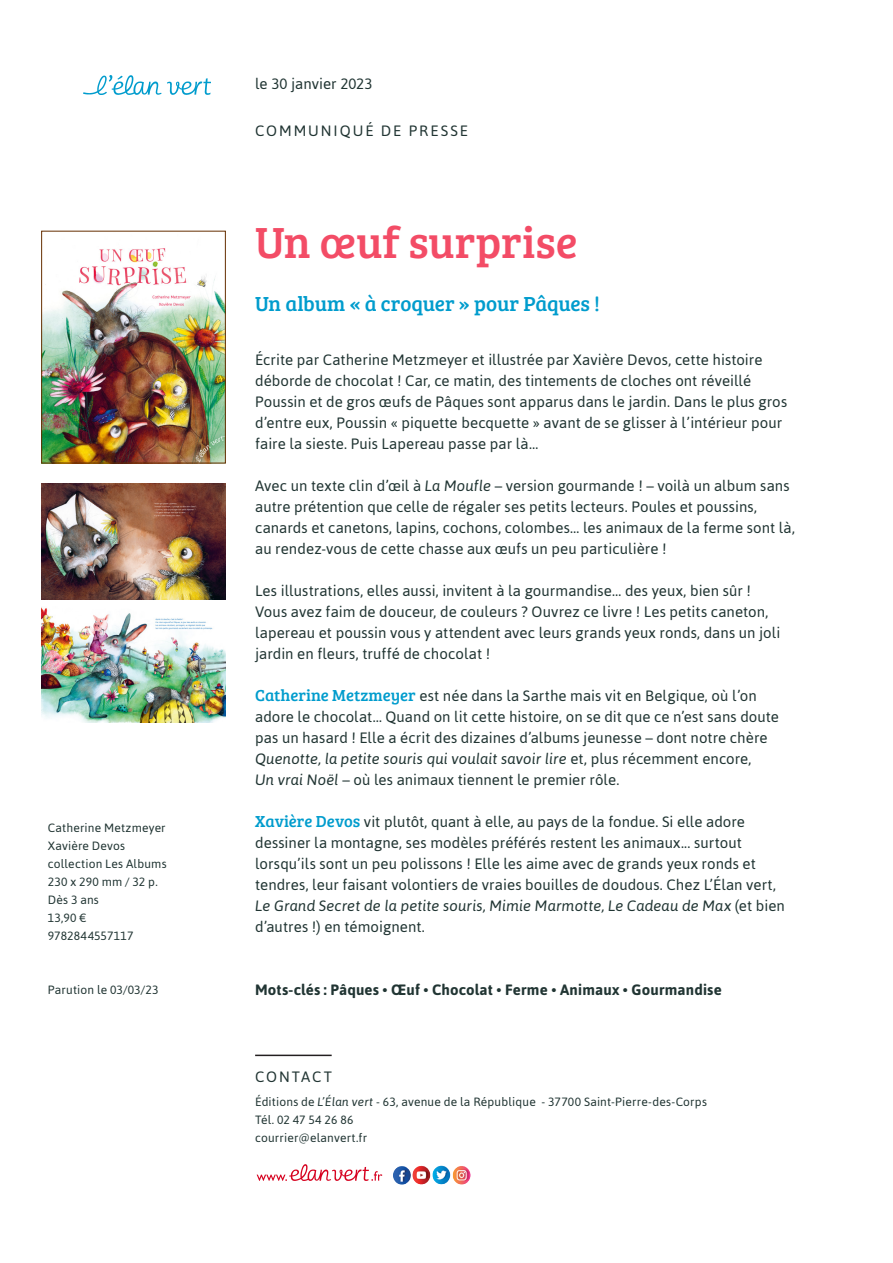
<style>
.page{position:relative;width:893px;height:1263px;background:#fff}
.page>*{position:absolute;margin:0;border:0;box-sizing:border-box;transform-origin:0 0}
.Titre{font:45px "Bree Serif";color:#f34c66}
.Chapeau{font:21px "Bree Serif";letter-spacing:-.01em;color:#009ccd}
.t1{font:15px/21px "Asap";letter-spacing:.005em;color:#213533}
.t2{font:700 15px "Asap";letter-spacing:.01em;color:#213533}
.t3{font:15px "Asap";letter-spacing:.13em;color:#213533}
.t4{font:15px "Asap";letter-spacing:.125em;color:#213533}
.t5{font:12px "Asap";letter-spacing:.015em;color:#213533}
.s1{font-style:italic}
.s2{font-family:"Bree Serif";font-size:16.5px;color:#009ccd}
</style>
<div class="page">
<hr style="left:255px;top:1054px;width:77px;height:2px;background:#231f20">
<img style="left:256px;top:1164px;width:127px;height:17px">
<img style="left:394px;top:1165px;width:77px;height:20px">
<img style="left:83px;top:75px;width:127px;height:20px">
<img style="left:43px;top:248px;width:181px;height:213px">
<div style="left:41px;top:231px;width:185px;height:232px;border:1px solid #652e00"></div>
<img style="left:41px;top:483px;width:185px;height:117px">
<img style="left:41px;top:607px;width:185px;height:116px">
<p class="t5" style="left:48px;top:821px;width:119px">Catherine Metzmeyer</p>
<p class="t5" style="left:48px;top:839px;width:79px">Xavière Devos</p>
<p class="t5" style="left:48px;top:857px;width:120px">collection Les Albums</p>
<p class="t5" style="left:48px;top:875px;width:111px">230 x 290 mm / 32 p.</p>
<p class="t5" style="left:48px;top:893px;width:53px">Dès 3 ans</p>
<p class="t5" style="left:48px;top:911px;width:40px">13,90 €</p>
<p class="t5" style="left:48px;top:929px;width:87px">9782844557117</p>
<p class="t5" style="left:48px;top:983px;width:112px">Parution le 03/03/23</p>
<p class="t1" style="left:255px;top:73px;width:119px">le 30 janvier 2023</p>
<p class="t3" style="left:255px;top:122px;width:214px">COMMUNIQUÉ DE PRESSE</p>
<p class="Titre" style="left:255px;top:210px;width:324px">Un œuf surprise</p>
<p class="Chapeau" style="left:255px;top:288px;width:346px">Un album « à croquer » pour Pâques !</p>
<p class="t1" style="left:255px;top:349px;width:534px">Écrite par Catherine Metzmeyer et illustrée par Xavière Devos, cette histoire déborde de chocolat ! Car, ce matin, des tintements de cloches ont réveillé Poussin et de gros œufs de Pâques sont apparus dans le jardin. Dans le plus gros d’entre eux, Poussin « piquette becquette » avant de se glisser à l’intérieur pour faire la sieste. Puis Lapereau passe par là…</p>
<p class="t1" style="left:255px;top:475px;width:541px">Avec un texte clin d’œil à <span class="s1">La Moufle</span> – version gourmande ! – voilà un album sans autre prétention que celle de régaler ses petits lecteurs. Poules et poussins, canards et canetons, lapins, cochons, colombes… les animaux de la ferme sont là, au rendez-vous de cette chasse aux œufs un peu particulière !</p>
<p class="t1" style="left:255px;top:580px;width:527px">Les illustrations, elles aussi, invitent à la gourmandise… des yeux, bien sûr !<br>Vous avez faim de douceur, de couleurs ? Ouvrez ce livre ! Les petits caneton, lapereau et poussin vous y attendent avec leurs grands yeux ronds, dans un joli jardin en fleurs, truffé de chocolat !</p>
<p class="t1" style="left:255px;top:685px;width:525px"><span class="s2">Catherine Metzmeyer</span> est née dans la Sarthe mais vit en Belgique, où l’on adore le chocolat… Quand on lit cette histoire, on se dit que ce n’est sans doute pas un hasard ! Elle a écrit des dizaines d’albums jeunesse – dont notre chère <span class="s1">Quenotte, la petite souris qui voulait savoir lire</span> et, plus récemment encore,<br><span class="s1">Un vrai Noël</span> – où les animaux tiennent le premier rôle.</p>
<p class="t1" style="left:255px;top:811px;width:531px"><span class="s2">Xavière Devos</span> vit plutôt, quant à elle, au pays de la fondue. Si elle adore dessiner la montagne, ses modèles préférés restent les animaux... surtout lorsqu’ils sont un peu polissons ! Elle les aime avec de grands yeux ronds et tendres, leur faisant volontiers de vraies bouilles de doudous. Chez L’Élan vert, <span class="s1">Le Grand Secret de la petite souris, Mimie Marmotte, Le Cadeau de Max</span> (et bien d’autres !) en témoignent.</p>
<p class="t2" style="left:255px;top:981px;width:468px">Mots-clés : Pâques • Œuf • Chocolat • Ferme • Animaux • Gourmandise</p>
<p class="t4" style="left:255px;top:1068px;width:78px">CONTACT</p>
<p class="t5" style="left:255px;top:1095px;width:453px">Éditions de <span class="s1">L’Élan vert</span> - 63, avenue de la République - 37700 Saint-Pierre-des-Corps</p>
<p class="t5" style="left:255px;top:1113px;width:100px">Tél. 02 47 54 26 86</p>
<p class="t5" style="left:255px;top:1131px;width:114px">courrier@elanvert.fr</p>
</div>
